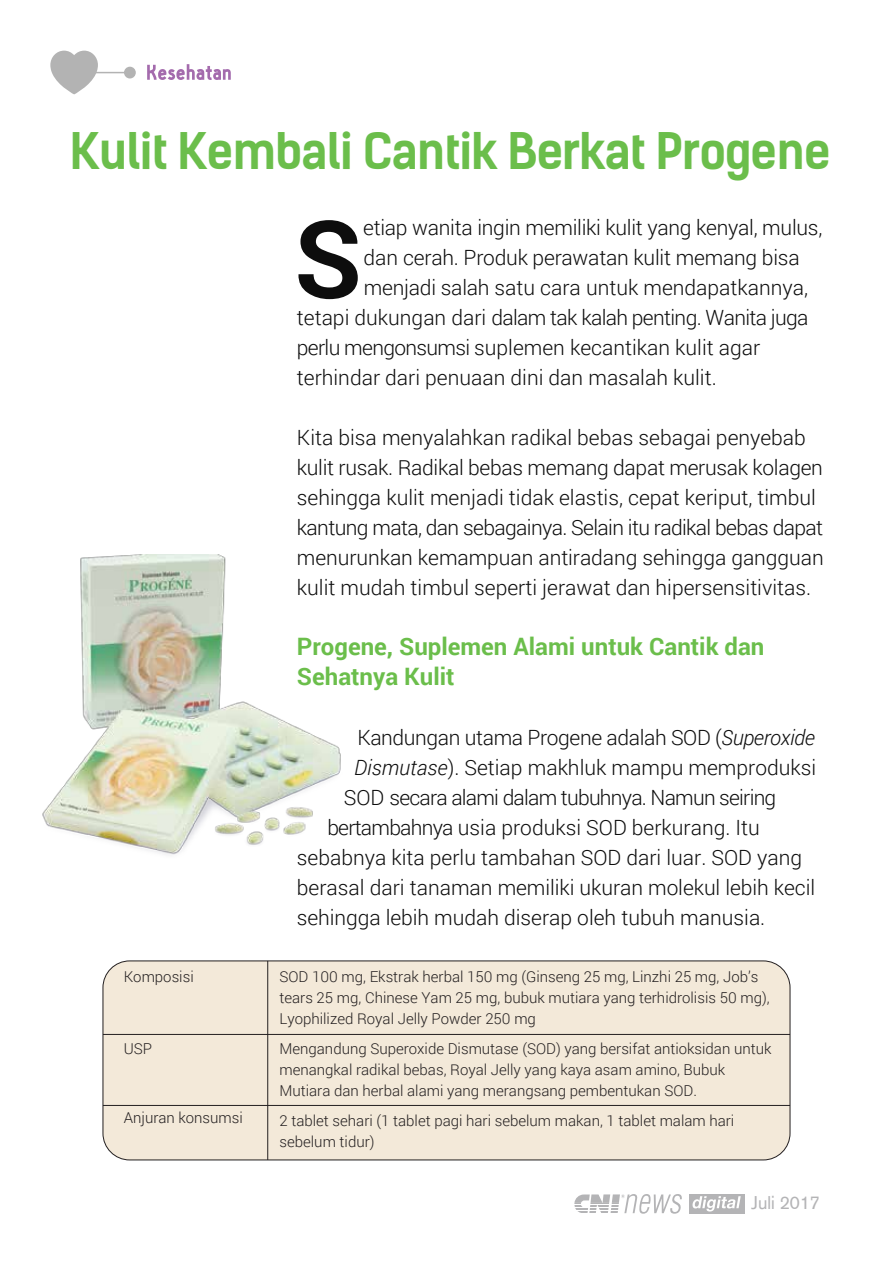
<style>
.page{position:relative;width:893px;height:1263px;background:#fff}
.page>*{position:absolute;margin:0;border:0;box-sizing:border-box;transform-origin:0 0}
.t1{font:700 108px "Roboto";color:#0d0d0d}
.t2{font:700 48px "Kelson Sans";letter-spacing:-.025em;color:#6bbe4b}
.t3{font:700 24px/30px "Roboto";color:#6bbe4b}
.t4{font:300 21px/30px "Roboto";letter-spacing:-.005em;color:#0d0d0d}
.t5{font:300 21px "Roboto";letter-spacing:-.03em;color:#0d0d0d}
.t6{font:300 21px "Roboto";letter-spacing:-.035em;color:#0d0d0d}
.t7{font:18px "Akzidenz Grotesk CE";color:#b4b4b6}
.t8{font:300 15px/21px "Roboto";color:#231f20}
.s1{font-style:italic}
</style>
<div class="page">
<svg style="left:147px;top:64px;width:84px;height:16px"></svg>
<div style="left:124px;top:67px;width:12px;height:11px;background:#b3b3b3;border-radius:50%"></div>
<hr style="left:89px;top:72px;width:40px;height:1px;background:#b3b3b3">
<svg style="left:50px;top:51px;width:48px;height:43px"></svg>
<div style="left:103px;top:961px;width:687px;height:199px;background:#f3e9d9;border-radius:27px"></div>
<div style="left:103px;top:960px;width:687px;height:200px;border:1px solid #231f20;border-radius:27px"></div>
<hr style="left:103px;top:1034px;width:687px;height:1px;background:#231f20">
<hr style="left:103px;top:1105px;width:687px;height:1px;background:#231f20">
<hr style="left:267px;top:961px;width:1px;height:199px;background:#231f20">
<img style="left:42px;top:555px;width:299px;height:300px">
<div style="left:689px;top:1194px;width:55px;height:19px;background:#b4b4b6"></div>
<svg style="left:692px;top:1196px;width:49px;height:15px"></svg>
<svg style="left:574px;top:1194px;width:108px;height:20px"></svg>
<h2 class="t2" style="left:70px;top:122px;width:763px">Kulit Kembali Cantik Berkat Progene</h2>
<p class="t8" style="left:124px;top:966px;width:72px">Komposisi</p>
<p class="t8" style="left:124px;top:1038px;width:30px">USP</p>
<p class="t8" style="left:124px;top:1107px;width:121px">Anjuran konsumsi</p>
<h1 class="t1" style="left:294px;top:183px;width:70px">S</h1>
<p class="t4" style="left:363px;top:212px;width:461px">etiap wanita ingin memiliki kulit yang kenyal, mulus,</p>
<p class="t4" style="left:363px;top:242px;width:438px">dan cerah. Produk perawatan kulit memang bisa</p>
<p class="t4" style="left:364px;top:272px;width:446px">menjadi salah satu cara untuk mendapatkannya,</p>
<p class="t5" style="left:297px;top:303px;width:513px">tetapi dukungan dari dalam tak kalah penting. Wanita juga</p>
<p class="t4" style="left:297px;top:332px;width:465px">perlu mengonsumsi suplemen kecantikan kulit agar</p>
<p class="t4" style="left:297px;top:362px;width:421px">terhindar dari penuaan dini dan masalah kulit.</p>
<p class="t4" style="left:297px;top:422px;width:528px">Kita bisa menyalahkan radikal bebas sebagai penyebab kulit rusak. Radikal bebas memang dapat merusak kolagen sehingga kulit menjadi tidak elastis, cepat keriput, timbul kantung mata, dan sebagainya. Selain itu radikal bebas dapat menurunkan kemampuan antiradang sehingga gangguan kulit mudah timbul seperti jerawat dan hipersensitivitas.</p>
<p class="t3" style="left:297px;top:631px;width:469px">Progene, Suplemen Alami untuk Cantik dan<br>Sehatnya Kulit</p>
<p class="t4" style="left:357px;top:722px;width:459px">Kandungan utama Progene adalah SOD (<span class="s1">Superoxide</span></p>
<p class="t4" style="left:354px;top:752px;width:463px"><span class="s1">Dismutase</span>). Setiap makhluk mampu memproduksi</p>
<p class="t6" style="left:344px;top:783px;width:434px">SOD secara alami dalam tubuhnya. Namun seiring</p>
<p class="t4" style="left:327px;top:812px;width:434px">bertambahnya usia produksi SOD berkurang. Itu</p>
<p class="t4" style="left:297px;top:842px;width:507px">sebabnya kita perlu tambahan SOD dari luar. SOD yang</p>
<p class="t4" style="left:297px;top:872px;width:520px">berasal dari tanaman memiliki ukuran molekul lebih kecil</p>
<p class="t4" style="left:297px;top:902px;width:470px">sehingga lebih mudah diserap oleh tubuh manusia.</p>
<p class="t8" style="left:279px;top:966px;width:492px">SOD 100 mg, Ekstrak herbal 150 mg (Ginseng 25 mg, Linzhi 25 mg, Job’s tears 25 mg, Chinese Yam 25 mg, bubuk mutiara yang terhidrolisis 50 mg),<br>Lyophilized Royal Jelly Powder 250 mg</p>
<p class="t8" style="left:279px;top:1038px;width:493px">Mengandung Superoxide Dismutase (SOD) yang bersifat antioksidan untuk menangkal radikal bebas, Royal Jelly yang kaya asam amino, Bubuk<br>Mutiara dan herbal alami yang merangsang pembentukan SOD.</p>
<p class="t8" style="left:279px;top:1110px;width:456px">2 tablet sehari (1 tablet pagi hari sebelum makan, 1 tablet malam hari sebelum tidur)</p>
<p class="t7" style="left:751px;top:1191px;width:70px">Juli 2017</p>
</div>
